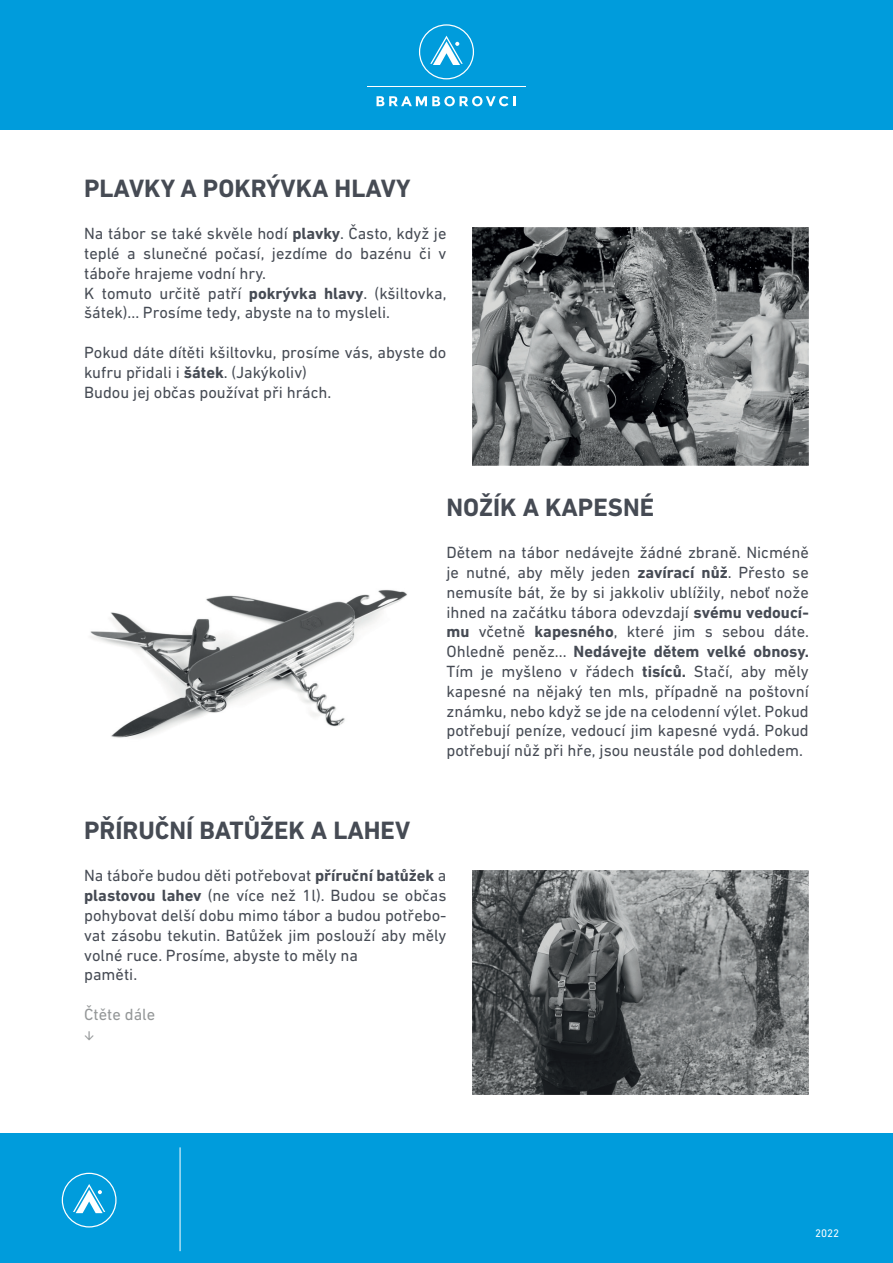
<style>
.page{position:relative;width:893px;height:1263px;background:#fff}
.page>*{position:absolute;margin:0;border:0;box-sizing:border-box;transform-origin:0 0}
.t1{font:700 25.5px "DIN Next W1 G";color:#464b54}
.t2{font:16.5px/19.8px "DIN Next W1 G";color:#464b54}
.t3{font:16.5px "DIN Next W1 G";color:#949798}
.t4{font:11.1px "DIN Next W1 G";color:#fff}
.s1{font-weight:700}
</style>
<div class="page">
<div style="left:0;top:0;width:893px;height:130px;background:#009cdc"></div>
<div style="left:0;top:1134px;width:893px;height:129px;background:#009cdc"></div>
<svg style="left:419px;top:24px;width:55px;height:55px"></svg>
<hr style="left:367px;top:86px;width:159px;height:1px;background:#fff">
<svg style="left:377px;top:96px;width:138px;height:10px"></svg>
<hr style="left:180px;top:1147px;width:1px;height:104px;background:#fff">
<svg style="left:62px;top:1173px;width:55px;height:54px"></svg>
<img style="left:473px;top:228px;width:336px;height:237px">
<img style="left:90px;top:589px;width:317px;height:149px">
<img style="left:472px;top:870px;width:337px;height:225px">
<h1 class="t1" style="left:84px;top:173px;width:328px">PLAVKY A POKRÝVKA HLAVY</h1>
<p class="t2" style="left:84px;top:223px;width:364px">Na tábor se také skvěle hodí <span class="s1">plavky</span>. Často, když je teplé a slunečné počasí, jezdíme do bazénu či v táboře hrajeme vodní hry.<br>K tomuto určitě patří <span class="s1">pokrývka hlavy</span>. (kšiltovka, šátek)... Prosíme tedy, abyste na to mysleli.</p>
<p class="t2" style="left:84px;top:342px;width:364px">Pokud dáte dítěti kšiltovku, prosíme vás, abyste do kufru přidali i <span class="s1">šátek</span>. (Jakýkoliv)<br>Budou jej občas používat při hrách.</p>
<h1 class="t1" style="left:446px;top:492px;width:209px">NOŽÍK A KAPESNÉ</h1>
<h1 class="t1" style="left:84px;top:816px;width:328px">PŘÍRUČNÍ BATŮŽEK A LAHEV</h1>
<p class="t2" style="left:446px;top:542px;width:364px;text-align:justify">Dětem na tábor nedávejte žádné zbraně. Nicméně je nutné, aby měly jeden <span class="s1">zavírací nůž</span>. Přesto se nemusíte bát, že by si jakkoliv ublížily, neboť nože ihned na začátku tábora odevzdají <span class="s1">svému vedoucí&shy;mu</span> včetně <span class="s1">kapesného</span>, které jim s sebou dáte.<br>Ohledně peněz... <span class="s1">Nedávejte dětem velké obnosy.<br></span>Tím je myšleno v řádech <span class="s1">tisíců.</span> Stačí, aby měly kapesné na nějaký ten mls, případně na poštovní známku, nebo když se jde na celodenní výlet. Pokud potřebují peníze, vedoucí jim kapesné vydá. Pokud potřebují nůž při hře, jsou neustále pod dohledem.</p>
<p class="t2" style="left:84px;top:866px;width:364px">Na táboře budou děti potřebovat <span class="s1">příruční batůžek</span> a <span class="s1">plastovou lahev</span> (ne více než 1l). Budou se občas pohybovat delší dobu mimo tábor a budou potřebo&shy;vat zásobu tekutin. Batůžek jim poslouží aby měly volné ruce. Prosíme, abyste to měly na<br>paměti.</p>
<p class="t3" style="left:84px;top:1005px;width:73px">Čtěte dále</p>
<p class="t4" style="left:815px;top:1227px;width:26px">2022</p>
</div>
